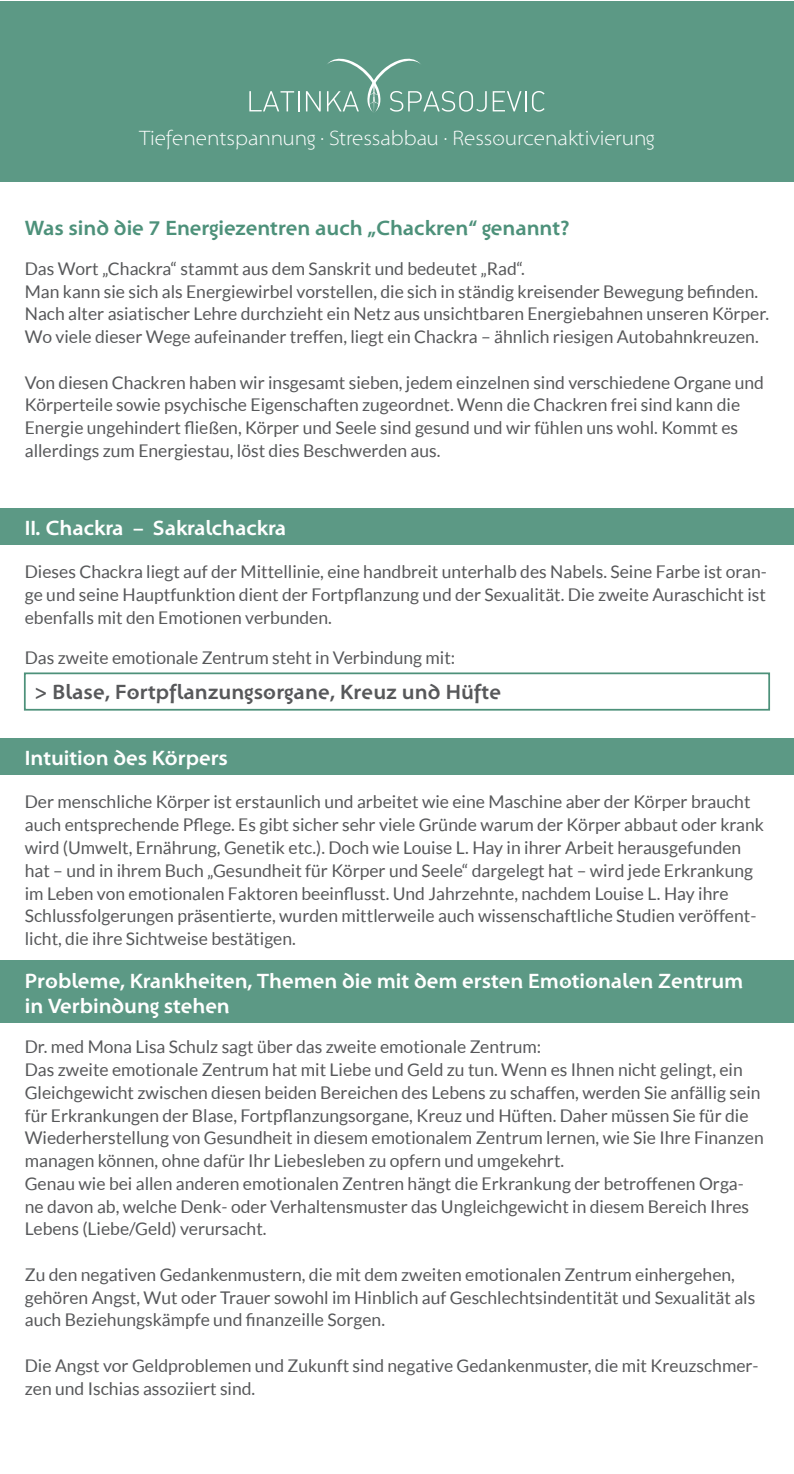
<style>
.page{position:relative;width:794px;height:1474px;background:#fff}
.page>*{position:absolute;margin:0;border:0;box-sizing:border-box;transform-origin:0 0}
.t1{font:700 21px/25.2px "Santana";color:#fff}
.t2{font:21px "Santana";color:#fff}
.t3{font:700 21px "Santana";color:#4d917a}
.t4{font:700 21px "Santana";letter-spacing:.01em;color:#57585a}
.t5{font:17.5px/22.8px "Lato";color:#57585a}
</style>
<div class="page">
<div style="left:0;top:960px;width:794px;height:62px;background:#5c9985"></div>
<div style="left:0;top:737px;width:794px;height:37px;background:#5c9985"></div>
<div style="left:24px;top:672px;width:746px;height:38px;border:2px solid #4d917a"></div>
<div style="left:0;top:508px;width:794px;height:37px;background:#5c9985"></div>
<div style="left:0;top:2px;width:794px;height:180px;background:#5c9985"></div>
<svg style="left:249px;top:91px;width:45px;height:20px"></svg>
<hr style="left:298px;top:91px;width:2px;height:20px;background:#fff">
<svg style="left:493px;top:91px;width:33px;height:20px"></svg>
<svg style="left:532px;top:91px;width:12px;height:21px"></svg>
<svg style="left:306px;top:58px;width:181px;height:54px"></svg>
<p class="t2" style="left:139px;top:128px;width:516px">Tiefenentspannung · Stressabbau · Ressourcenaktivierung</p>
<p class="t3" style="left:25px;top:215px;width:546px">Was sind die 7 Energiezentren auch „Chackren“ genannt?</p>
<p class="t5" style="left:25px;top:257px;width:745px">Das Wort „Chackra“ stammt aus dem Sanskrit und bedeutet „Rad“.<br>Man kann sie sich als Energiewirbel vorstellen, die sich in ständig kreisender Bewegung befinden.<br>Nach alter asiatischer Lehre durchzieht ein Netz aus unsichtbaren Energiebahnen unseren Körper.<br>Wo viele dieser Wege aufeinander treffen, liegt ein Chackra – ähnlich riesigen Autobahnkreuzen.</p>
<p class="t5" style="left:25px;top:371px;width:741px">Von diesen Chackren haben wir insgesamt sieben, jedem einzelnen sind verschiedene Organe und Körperteile sowie psychische Eigenschaften zugeordnet. Wenn die Chackren frei sind kann die Energie ungehindert fließen, Körper und Seele sind gesund und wir fühlen uns wohl. Kommt es allerdings zum Energiestau, löst dies Beschwerden aus.</p>
<p class="t1" style="left:25px;top:515px;width:263px">II. Chackra – Sakralchackra</p>
<p class="t5" style="left:25px;top:560px;width:743px;text-align:justify">Dieses Chackra liegt auf der Mittellinie, eine handbreit unterhalb des Nabels. Seine Farbe ist oran&shy;ge und seine Hauptfunktion dient der Fortpflanzung und der Sexualität. Die zweite Auraschicht ist ebenfalls mit den Emotionen verbunden.</p>
<p class="t5" style="left:25px;top:646px;width:432px">Das zweite emotionale Zentrum steht in Verbindung mit:</p>
<p class="t4" style="left:35px;top:679px;width:468px">&gt; Blase, Fortpflanzungsorgane, Kreuz und Hüfte</p>
<p class="t1" style="left:25px;top:745px;width:205px">Intuition des Körpers</p>
<p class="t5" style="left:25px;top:790px;width:741px">Der menschliche Körper ist erstaunlich und arbeitet wie eine Maschine aber der Körper braucht auch entsprechende Pflege. Es gibt sicher sehr viele Gründe warum der Körper abbaut oder krank wird (Umwelt, Ernährung, Genetik etc.). Doch wie Louise L. Hay in ihrer Arbeit herausgefunden hat – und in ihrem Buch „Gesundheit für Körper und Seele“ dargelegt hat – wird jede Erkrankung im Leben von emotionalen Faktoren beeinflusst. Und Jahrzehnte, nachdem Louise L. Hay ihre Schlussfolgerungen präsentierte, wurden mittlerweile auch wissenschaftliche Studien veröffent&shy;licht, die ihre Sichtweise bestätigen.</p>
<p class="t1" style="left:25px;top:968px;width:720px">Probleme, Krankheiten, Themen die mit dem ersten Emotionalen Zentrum in Verbindung stehen</p>
<p class="t5" style="left:25px;top:1035px;width:740px">Dr. med Mona Lisa Schulz sagt über das zweite emotionale Zentrum:<br>Das zweite emotionale Zentrum hat mit Liebe und Geld zu tun. Wenn es Ihnen nicht gelingt, ein Gleichgewicht zwischen diesen beiden Bereichen des Lebens zu schaffen, werden Sie anfällig sein für Erkrankungen der Blase, Fortpflanzungsorgane, Kreuz und Hüften. Daher müssen Sie für die Wiederherstellung von Gesundheit in diesem emotionalem Zentrum lernen, wie Sie Ihre Finanzen managen können, ohne dafür Ihr Liebesleben zu opfern und umgekehrt.<br>Genau wie bei allen anderen emotionalen Zentren hängt die Erkrankung der betroffenen Orga&shy;ne davon ab, welche Denk- oder Verhaltensmuster das Ungleichgewicht in diesem Bereich Ihres Lebens (Liebe/Geld) verursacht.</p>
<p class="t5" style="left:25px;top:1262px;width:732px">Zu den negativen Gedankenmustern, die mit dem zweiten emotionalen Zentrum einhergehen, gehören Angst, Wut oder Trauer sowohl im Hinblich auf Geschlechtsindentität und Sexualität als auch Beziehungskämpfe und finanzeille Sorgen.</p>
<p class="t5" style="left:25px;top:1353px;width:735px">Die Angst vor Geldproblemen und Zukunft sind negative Gedankenmuster, die mit Kreuzschmer&shy;zen und Ischias assoziiert sind.</p>
</div>
